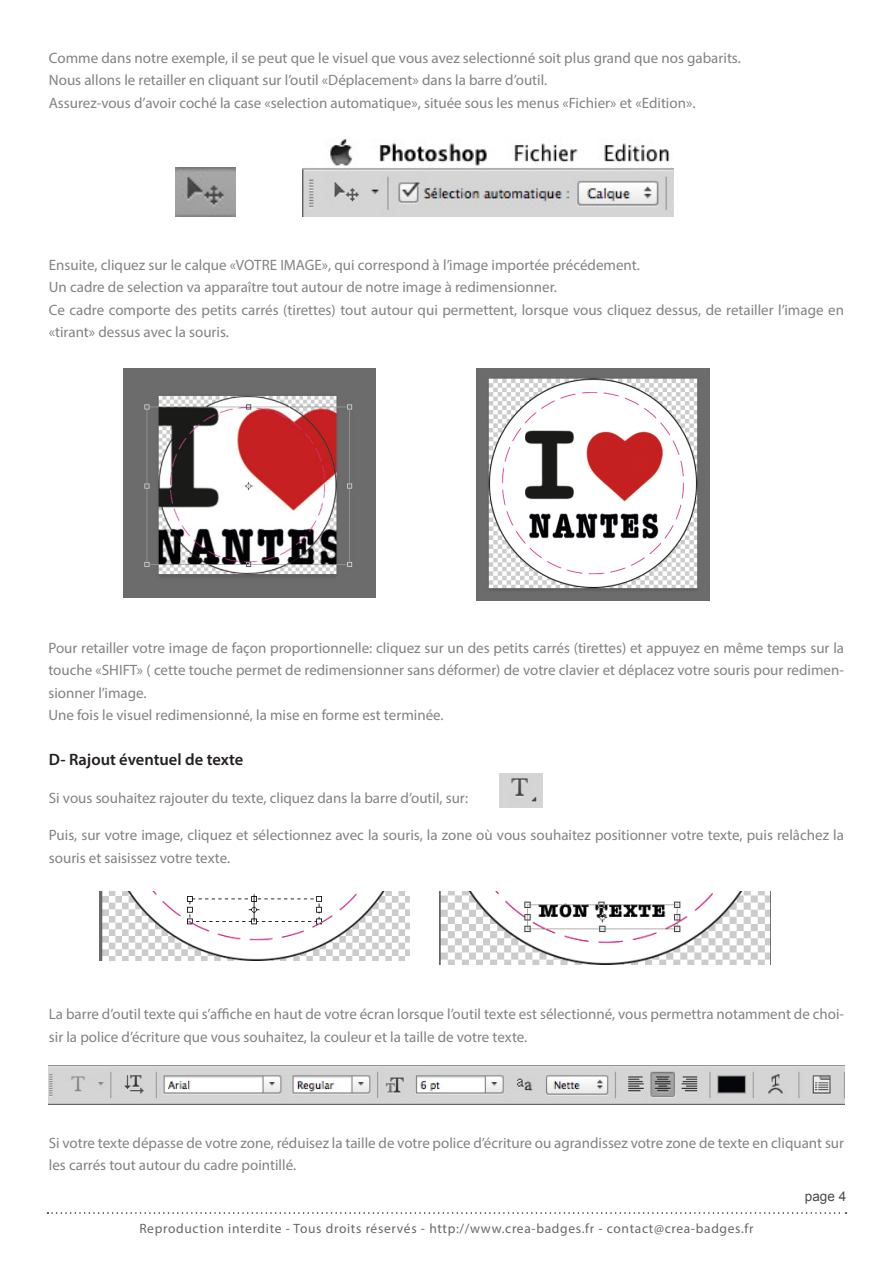
<style>
.page{position:relative;width:893px;height:1263px;background:#fff}
.page>*{position:absolute;margin:0;border:0;box-sizing:border-box;transform-origin:0 0}
.t1{font:600 16.5px "Myriad Pro";color:#231f20}
.t2{font:15px/22.5px "Myriad Pro";color:#808285}
.t3{font:13.5px "Myriad Pro";letter-spacing:.05em;color:#67676a}
.t4{font:13.5px "Arial";color:#4b4c4d}
</style>
<div class="page">
<svg style="left:47px;top:1212px;width:799px;height:2px"></svg>
<img style="left:176px;top:167px;width:60px;height:50px">
<img style="left:302px;top:139px;width:372px;height:78px">
<img style="left:123px;top:369px;width:252px;height:228px">
<img style="left:476px;top:369px;width:234px;height:231px">
<img style="left:499px;top:773px;width:43px;height:35px">
<img style="left:100px;top:891px;width:309px;height:69px">
<img style="left:439px;top:891px;width:332px;height:73px">
<img style="left:49px;top:1065px;width:795px;height:39px">
<p class="t2" style="left:49px;top:46px;width:693px">Comme dans notre exemple, il se peut que le visuel que vous avez selectionné soit plus grand que nos gabarits.<br>Nous allons le retailler en cliquant sur l’outil «Déplacement» dans la barre d’outil.<br>Assurez-vous d’avoir coché la case «selection automatique», située sous les menus «Fichier» et «Edition».</p>
<p class="t2" style="left:49px;top:253px;width:797px">Ensuite, cliquez sur le calque «VOTRE IMAGE», qui correspond à l’image importée précédement.<br>Un cadre de selection va apparaître tout autour de notre image à redimensionner.<br>Ce cadre comporte des petits carrés (tirettes) tout autour qui permettent, lorsque vous cliquez dessus, de retailler l’image en «tirant» dessus avec la souris.</p>
<p class="t2" style="left:48px;top:636px;width:797px">Pour retailler votre image de façon proportionnelle: cliquez sur un des petits carrés (tirettes) et appuyez en même temps sur la touche «SHIFT» ( cette touche permet de redimensionner sans déformer) de votre clavier et déplacez votre souris pour redimen&shy;sionner l’image.<br>Une fois le visuel redimensionné, la mise en forme est terminée.</p>
<p class="t1" style="left:49px;top:749px;width:196px">D- Rajout éventuel de texte</p>
<p class="t2" style="left:49px;top:786px;width:421px">Si vous souhaitez rajouter du texte, cliquez dans la barre d’outil, sur:</p>
<p class="t2" style="left:49px;top:823px;width:797px">Puis, sur votre image, cliquez et sélectionnez avec la souris, la zone où vous souhaitez positionner votre texte, puis relâchez la souris et saisissez votre texte.</p>
<p class="t2" style="left:49px;top:1002px;width:797px">La barre d’outil texte qui s’affiche en haut de votre écran lorsque l’outil texte est sélectionné, vous permettra notamment de choi&shy;sir la police d’écriture que vous souhaitez, la couleur et la taille de votre texte.</p>
<p class="t2" style="left:49px;top:1131px;width:797px">Si votre texte dépasse de votre zone, réduisez la taille de votre police d’écriture ou agrandissez votre zone de texte en cliquant sur les carrés tout autour du cadre pointillé.</p>
<p class="t3" style="left:139px;top:1220px;width:616px">Reproduction interdite - Tous droits réservés - http://www.crea-badges.fr - contact@crea-badges.fr</p>
<p class="t4" style="left:805px;top:1187px;width:43px">page 4</p>
</div>
